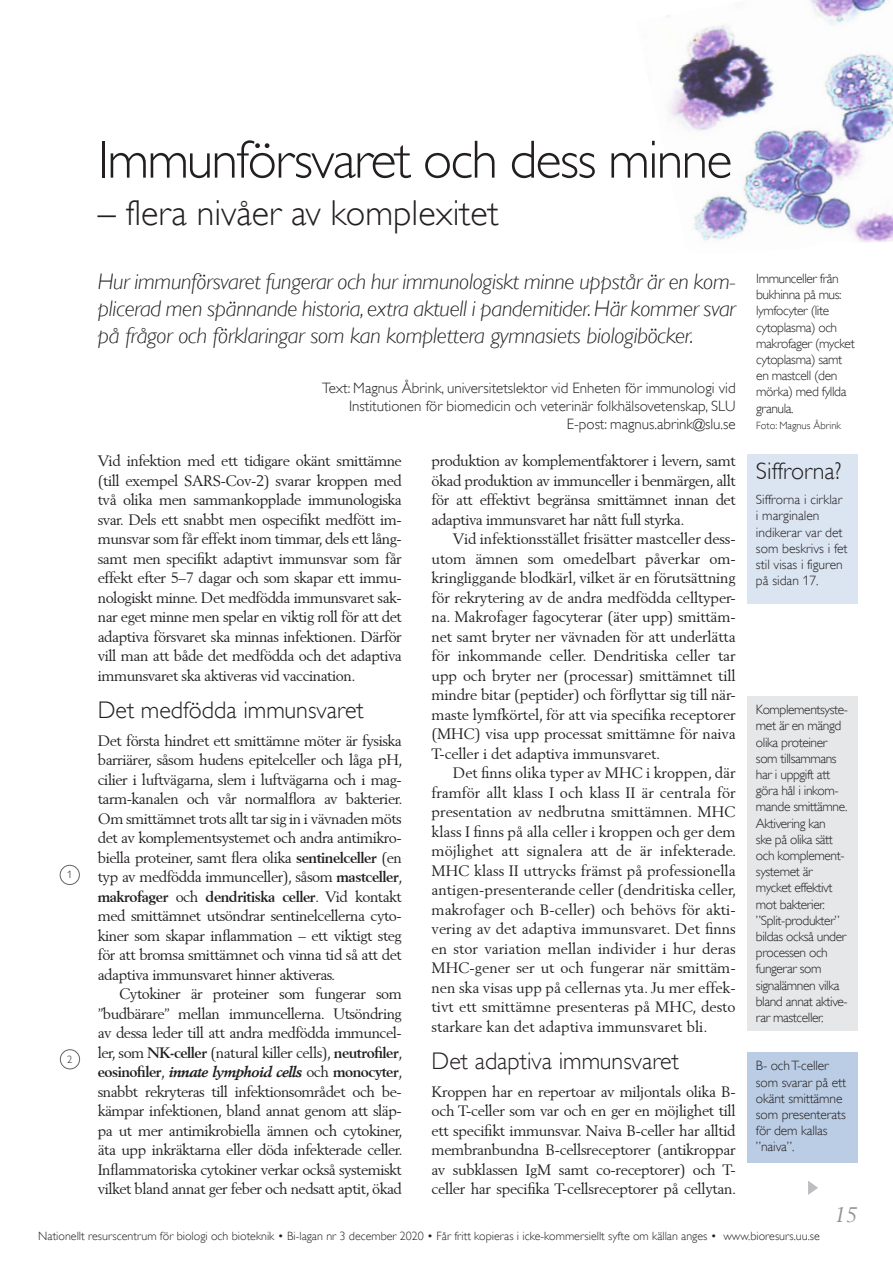
<style>
.page{position:relative;width:893px;height:1263px;background:#fff}
.page>*{position:absolute;margin:0;border:0;box-sizing:border-box;transform-origin:0 0}
.Rubrik_1{font:300 54px "Gill Alt One";letter-spacing:-.03em;color:#231f20}
.Rubrik_2{font:300 36px "Gill Alt One";color:#231f20}
.Mellanrubrik{font:300 24px "Gill Alt One";color:#231f20}
.Ingress{font:italic 300 22.5px/27px "Gill Alt One";letter-spacing:-.01em;color:#231f20;text-align:justify}
.t1{font:italic 21px "Berling";color:#939598}
.Bröd_m_indrag{font:15px/19.5px "Berling";letter-spacing:-.03em;color:#231f20;text-align:justify}
.Bröd_u_indrag{font:15px/19.5px "Berling";letter-spacing:-.03em;color:#231f20;text-align:justify}
.Byline{font:300 15px "Gill Alt One";color:#231f20}
.Bildtext{font:300 13.5px/16.2px "Gill Alt One";letter-spacing:-.03em;color:#231f20}
.Bildtext-2{font:300 13.5px/16.2px "Gill Alt One";color:#231f20}
.Bildtext-3{font:300 13.5px/16.2px "Gill Alt One";letter-spacing:-.01em;color:#231f20}
.t2{font:300 12px "Gill Alt One";color:#231f20}
.Foto{font:300 10.5px "Gill Alt One";color:#231f20}
.s1{font-weight:700}
.s2{font-weight:700;font-style:italic}
</style>
<div class="page">
<img style="left:666px;top:0;width:227px;height:243px">
<div style="left:747px;top:696px;width:111px;height:334px;background:#e6e7e9"></div>
<div style="left:747px;top:1052px;width:111px;height:111px;background:#bbcde5"></div>
<div style="left:60px;top:865px;width:20px;height:20px;border:1px solid #636366;border-radius:50%"></div>
<div style="left:60px;top:1049px;width:20px;height:20px;border:1px solid #636366;border-radius:50%"></div>
<div style="left:747px;top:454px;width:111px;height:150px;background:#dbe4f1"></div>
<svg style="left:808px;top:1181px;width:10px;height:14px"></svg>
<p class="Foto" style="left:67px;top:868px;width:7px">1</p>
<p class="Foto" style="left:67px;top:1053px;width:7px">2</p>
<p class="Rubrik_1" style="left:98px;top:128px;width:636px">Immunförsvaret och dess minne</p>
<p class="Rubrik_2" style="left:98px;top:192px;width:402px">– flera nivåer av komplexitet</p>
<p class="Ingress" style="left:98px;top:268px;width:639px">Hur immunförsvaret fungerar och hur immunologiskt minne uppstår är en kom&shy;plicerad men spännande historia, extra aktuell i pandemitider. Här kommer svar på frågor och förklaringar som kan komplettera gymnasiets biologiböcker.</p>
<p class="Byline" style="left:322px;top:379px;width:415px">Text: Magnus Åbrink, universitetslektor vid Enheten för immunologi vid</p>
<p class="Byline" style="left:349px;top:397px;width:388px">Institutionen för biomedicin och veterinär folkhälsovetenskap, SLU</p>
<p class="Byline" style="left:567px;top:415px;width:170px">E-post: magnus.abrink@slu.se</p>
<p class="Bröd_u_indrag" style="left:98px;top:451px;width:306px">Vid infektion med ett tidigare okänt smittämne (till exempel SARS-Cov-2) svarar kroppen med två olika men sammankopplade immunologiska svar. Dels ett snabbt men ospecifikt medfött im&shy;munsvar som får effekt inom timmar, dels ett lång&shy;samt men specifikt adaptivt immunsvar som får effekt efter 5–7 dagar och som skapar ett immu&shy;nologiskt minne. Det medfödda immunsvaret sak&shy;nar eget minne men spelar en viktig roll för att det adaptiva försvaret ska minnas infektionen. Därför vill man att både det medfödda och det adaptiva immunsvaret ska aktiveras vid vaccination.</p>
<p class="Mellanrubrik" style="left:98px;top:696px;width:267px">Det medfödda immunsvaret</p>
<p class="Bröd_u_indrag" style="left:98px;top:731px;width:306px">Det första hindret ett smittämne möter är fysiska barriärer, såsom hudens epitelceller och låga pH, cilier i luftvägarna, slem i luftvägarna och i mag&shy;tarm-kanalen och vår normalflora av bakterier.<br>Om smittämnet trots allt tar sig in i vävnaden möts det av komplementsystemet och andra antimikro&shy;biella proteiner, samt flera olika <span class="s1">sentinelceller</span> (en typ av medfödda immunceller), såsom <span class="s1">mastceller</span>, <span class="s1">makrofager</span> och <span class="s1">dendritiska celler</span>. Vid kontakt med smittämnet utsöndrar sentinelcellerna cyto&shy;kiner som skapar inflammation – ett viktigt steg för att bromsa smittämnet och vinna tid så att det adaptiva immunsvaret hinner aktiveras.</p>
<p class="Bröd_m_indrag" style="left:98px;top:984px;width:306px;text-indent:21px">Cytokiner är proteiner som fungerar som ”budbärare” mellan immuncellerna. Utsöndring av dessa leder till att andra medfödda immuncel&shy;ler, som <span class="s1">NK-celler</span> (natural killer cells), <span class="s1">neutrofiler</span>, <span class="s1">eosinofiler</span>, <span class="s2">innate lymphoid cells</span> och <span class="s1">monocyter</span>, snabbt rekryteras till infektionsområdet och be&shy;kämpar infektionen, bland annat genom att släp&shy;pa ut mer antimikrobiella ämnen och cytokiner, äta upp inkräktarna eller döda infekterade celler.<br>Inflammatoriska cytokiner verkar också systemiskt vilket bland annat ger feber och nedsatt aptit, ökad</p>
<p class="Bröd_m_indrag" style="left:432px;top:451px;width:306px">produktion av komplementfaktorer i levern, samt ökad produktion av immunceller i benmärgen, allt för att effektivt begränsa smittämnet innan det adaptiva immunsvaret har nått full styrka.</p>
<p class="Bröd_m_indrag" style="left:432px;top:529px;width:306px;text-indent:21px">Vid infektionsstället frisätter mastceller dess&shy;utom ämnen som omedelbart påverkar om&shy;kringliggande blodkärl, vilket är en förutsättning för rekrytering av de andra medfödda celltyper&shy;na. Makrofager fagocyterar (äter upp) smittäm&shy;net samt bryter ner vävnaden för att underlätta för inkommande celler. Dendritiska celler tar upp och bryter ner (processar) smittämnet till mindre bitar (peptider) och förflyttar sig till när&shy;maste lymfkörtel, för att via specifika receptorer (MHC) visa upp processat smittämne för naiva T-celler i det adaptiva immunsvaret.</p>
<p class="Bröd_m_indrag" style="left:432px;top:763px;width:306px;text-indent:21px">Det finns olika typer av MHC i kroppen, där framför allt klass I och klass II är centrala för presentation av nedbrutna smittämnen. MHC klass I finns på alla celler i kroppen och ger dem möjlighet att signalera att de är infekterade.<br>MHC klass II uttrycks främst på professionella antigen-presenterande celler (dendritiska celler, makrofager och B-celler) och behövs för akti&shy;vering av det adaptiva immunsvaret. Det finns en stor variation mellan individer i hur deras MHC-gener ser ut och fungerar när smittäm&shy;nen ska visas upp på cellernas yta. Ju mer effek&shy;tivt ett smittämne presenteras på MHC, desto starkare kan det adaptiva immunsvaret bli.</p>
<p class="Mellanrubrik" style="left:432px;top:1047px;width:249px">Det adaptiva immunsvaret</p>
<p class="Bröd_u_indrag" style="left:432px;top:1082px;width:306px">Kroppen har en repertoar av miljontals olika B&shy;och T-celler som var och en ger en möjlighet till ett specifikt immunsvar. Naiva B-celler har alltid membranbundna B-cellsreceptorer (antikroppar av subklassen IgM samt co-receptorer) och T&shy;celler har specifika T-cellsreceptorer på cellytan.</p>
<p class="Bildtext" style="left:756px;top:270px;width:100px">Immunceller från bukhinna på mus: lymfocyter (lite cytoplasma) och makrofager (mycket cytoplasma) samt en mastcell (den mörka) med fyllda granula.</p>
<p class="Foto" style="left:756px;top:420px;width:86px">Foto: Magnus Åbrink</p>
<p class="Mellanrubrik" style="left:756px;top:457px;width:87px">Siffrorna?</p>
<p class="Bildtext-2" style="left:756px;top:491px;width:93px">Siffrorna i cirklar i marginalen indikerar var det som beskrivs i fet stil visas i figuren på sidan 17.</p>
<p class="Bildtext" style="left:756px;top:701px;width:94px">Komplementsyste&shy;met är en mängd olika proteiner som tillsammans har i uppgift att göra hål i inkom&shy;mande smittämne.<br>Aktivering kan<br>ske på olika sätt och komplement&shy;systemet är mycket effektivt mot bakterier. ”Split-produkter” bildas också under processen och fungerar som signalämnen vilka bland annat aktive&shy;rar mastceller.</p>
<p class="Bildtext-3" style="left:756px;top:1058px;width:92px">B- och T-celler som svarar på ett okänt smittämne som presenterats för dem kallas ”naiva”.</p>
<h3 class="t1" style="left:834px;top:1202px;width:25px">15</h3>
<p class="t2" style="left:38px;top:1229px;width:783px">Nationellt resurscentrum för biologi och bioteknik • Bi-lagan nr 3 december 2020 • Får fritt kopieras i icke-kommersiellt syfte om källan anges • www.bioresurs.uu.se</p>
</div>
